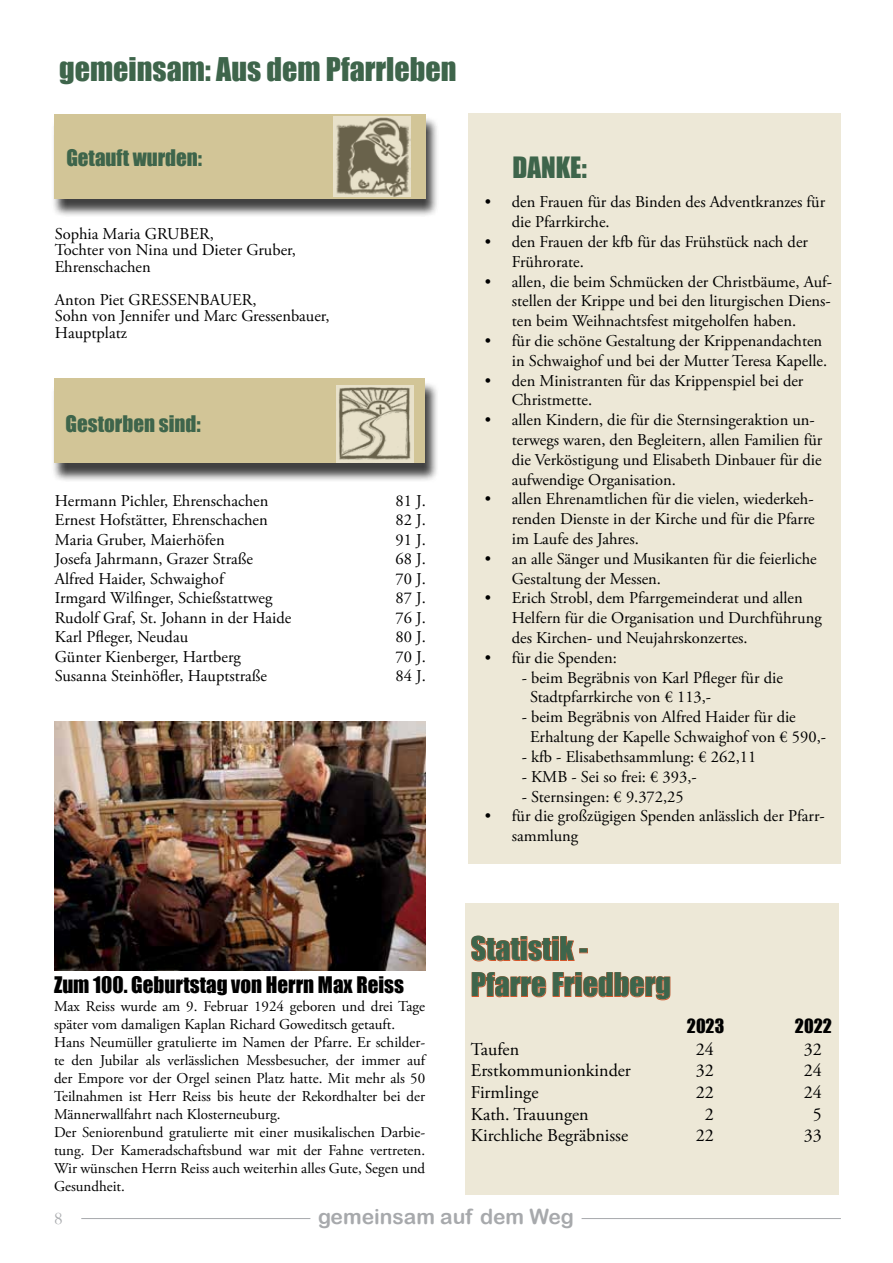
<style>
.page{position:relative;width:893px;height:1263px;background:#fff}
.page>*{position:absolute;margin:0;border:0;box-sizing:border-box;transform-origin:0 0}
.t1{font:30px/36px "Impact";color:#3e654b}
.t2{font:27px "Impact";color:#3e654b}
.t3{font:21px "Impact";color:#000}
.t4{font:21px "Impact";color:#3e654b}
.t5{font:21px "Arial Rounded MT Bold";color:#a7a9ac}
.t6{font:18px "Adobe Garamond Pro";color:#000}
.t7{font:18px "Impact";color:#000}
.t8{font:18px "Garamond";color:#a7a9ac}
.t9{font:16.5px/19.8px "Adobe Garamond Pro";color:#000}
.t10{font:15px/18px "Adobe Garamond Pro";color:#000}
</style>
<div class="page">
<hr style="left:582px;top:1218px;width:259px;height:1px;background:#a7a9ac">
<hr style="left:81px;top:1218px;width:229px;height:1px;background:#a7a9ac">
<div style="left:466px;top:904px;width:373px;height:291px;background:#ede8d7"></div>
<div style="left:468px;top:113px;width:372px;height:750px;background:#ede8d7"></div>
<div style="left:52px;top:116px;width:387px;height:102px;background:#000;opacity:.75"></div>
<div style="left:54px;top:114px;width:371px;height:85px;background:#d2c597"></div>
<img style="left:334px;top:117px;width:76px;height:79px">
<div style="left:52px;top:381px;width:387px;height:101px;background:#000;opacity:.75"></div>
<div style="left:54px;top:378px;width:371px;height:85px;background:#d2c597"></div>
<img style="left:336px;top:386px;width:77px;height:76px">
<svg style="left:471px;top:935px;width:116px;height:27px"></svg>
<svg style="left:471px;top:972px;width:75px;height:25px"></svg>
<svg style="left:552px;top:972px;width:119px;height:28px"></svg>
<img style="left:54px;top:722px;width:371px;height:248px">
<h1 class="t1" style="left:59px;top:51px;width:399px">gemeinsam: Aus dem Pfarrleben</h1>
<p class="t4" style="left:66px;top:141px;width:137px">Getauft wurden:</p>
<p class="t9" style="left:55px;top:226px;width:242px;line-height:16.5px">Sophia Maria GRUBER,<br>Tochter von Nina und Dieter Gruber,<br>Ehrenschachen</p>
<p class="t9" style="left:55px;top:292px;width:276px;line-height:16.5px">Anton Piet GRESSENBAUER,<br>Sohn von Jennifer und Marc Gressenbauer,<br>Hauptplatz</p>
<p class="t4" style="left:66px;top:407px;width:136px">Gestorben sind:</p>
<p class="t9" style="left:55px;top:491px;width:215px">Hermann Pichler, Ehrenschachen</p>
<p class="t9" style="left:396px;top:491px;width:32px">81 J.</p>
<p class="t9" style="left:55px;top:510px;width:214px">Ernest Hofstätter, Ehrenschachen</p>
<p class="t9" style="left:396px;top:510px;width:32px">82 J.</p>
<p class="t9" style="left:55px;top:530px;width:171px">Maria Gruber, Maierhöfen</p>
<p class="t9" style="left:396px;top:530px;width:32px">91 J.</p>
<p class="t9" style="left:55px;top:549px;width:200px">Josefa Jahrmann, Grazer Straße</p>
<p class="t9" style="left:396px;top:549px;width:32px">68 J.</p>
<p class="t9" style="left:55px;top:569px;width:170px">Alfred Haider, Schwaighof</p>
<p class="t9" style="left:396px;top:569px;width:32px">70 J.</p>
<p class="t9" style="left:55px;top:588px;width:219px">Irmgard Wilfinger, Schießstattweg</p>
<p class="t9" style="left:396px;top:588px;width:32px">87 J.</p>
<p class="t9" style="left:55px;top:608px;width:238px">Rudolf Graf, St. Johann in der Haide</p>
<p class="t9" style="left:396px;top:608px;width:32px">76 J.</p>
<p class="t9" style="left:55px;top:628px;width:135px">Karl Pfleger, Neudau</p>
<p class="t9" style="left:396px;top:628px;width:32px">80 J.</p>
<p class="t9" style="left:55px;top:647px;width:188px">Günter Kienberger, Hartberg</p>
<p class="t9" style="left:396px;top:647px;width:32px">70 J.</p>
<p class="t9" style="left:55px;top:667px;width:214px">Susanna Steinhöfler, Hauptstraße</p>
<p class="t9" style="left:396px;top:667px;width:32px">84 J.</p>
<h2 class="t2" style="left:512px;top:146px;width:76px">DANKE:</h2>
<p class="t9" style="left:512px;top:193px;width:315px;text-indent:-27px">• den Frauen für das Binden des Adventkranzes für die Pfarrkirche.</p>
<p class="t9" style="left:512px;top:232px;width:298px;text-indent:-27px">• den Frauen der kfb für das Frühstück nach der<br>Frührorate.</p>
<p class="t9" style="left:512px;top:272px;width:322px;text-align:justify;text-indent:-27px">• allen, die beim Schmücken der Christbäume, Auf&shy;stellen der Krippe und bei den liturgischen Diens&shy;ten beim Weihnachtsfest mitgeholfen haben.</p>
<p class="t9" style="left:485px;top:331px;width:344px;text-align:right">• für die schöne Gestaltung der Krippenandachten in Schwaighof und bei der Mutter Teresa Kapelle.</p>
<p class="t9" style="left:512px;top:371px;width:293px;text-indent:-27px">• den Ministranten für das Krippenspiel bei der<br>Christmette.</p>
<p class="t9" style="left:512px;top:411px;width:312px;text-indent:-27px">• allen Kindern, die für die Sternsingeraktion un&shy;terwegs waren, den Begleitern, allen Familien für die Verköstigung und Elisabeth Dinbauer für die aufwendige Organisation.</p>
<p class="t9" style="left:512px;top:490px;width:305px;text-align:justify;text-indent:-27px">• allen Ehrenamtlichen für die vielen, wiederkeh&shy;renden Dienste in der Kirche und für die Pfarre im Laufe des Jahres.</p>
<p class="t9" style="left:512px;top:549px;width:307px;text-indent:-27px">• an alle Sänger und Musikanten für die feierliche<br>Gestaltung der Messen.</p>
<p class="t9" style="left:512px;top:589px;width:311px;text-indent:-27px">• Erich Strobl, dem Pfarrgemeinderat und allen<br>Helfern für die Organisation und Durchführung des Kirchen- und Neujahrskonzertes.</p>
<p class="t9" style="left:485px;top:648px;width:134px">• für die Spenden:</p>
<p class="t9" style="left:530px;top:668px;width:254px;text-indent:-8px">- beim Begräbnis von Karl Pfleger für die<br>Stadtpfarrkirche von € 113,-</p>
<p class="t9" style="left:530px;top:708px;width:298px;text-indent:-8px">- beim Begräbnis von Alfred Haider für die<br>Erhaltung der Kapelle Schwaighof von € 590,-</p>
<p class="t9" style="left:522px;top:747px;width:236px">- kfb - Elisabethsammlung: € 262,11</p>
<p class="t9" style="left:522px;top:767px;width:176px">- KMB - Sei so frei: € 393,-</p>
<p class="t9" style="left:522px;top:787px;width:163px">- Sternsingen: € 9.372,25</p>
<p class="t9" style="left:512px;top:807px;width:314px;text-indent:-27px">• für die großzügigen Spenden anlässlich der Pfarr&shy;sammlung</p>
<p class="t3" style="left:54px;top:968px;width:351px">Zum 100. Geburtstag von Herrn Max Reiss</p>
<p class="t10" style="left:54px;top:997px;width:373px">Max Reiss wurde am 9. Februar 1924 geboren und drei Tage später vom damaligen Kaplan Richard Goweditsch getauft.<br>Hans Neumüller gratulierte im Namen der Pfarre. Er schilder&shy;te den Jubilar als verlässlichen Messbesucher, der immer auf der Empore vor der Orgel seinen Platz hatte. Mit mehr als 50<br>Teilnahmen ist Herr Reiss bis heute der Rekordhalter bei der Männerwallfahrt nach Klosterneuburg.<br>Der Seniorenbund gratulierte mit einer musikalischen Darbie&shy;tung. Der Kameradschaftsbund war mit der Fahne vertreten.<br>Wir wünschen Herrn Reiss auch weiterhin alles Gute, Segen und Gesundheit.</p>
<h1 class="t1" style="left:471px;top:930px;width:202px">Statistik -<br>Pfarre Friedberg</h1>
<p class="t7" style="left:687px;top:1012px;width:39px">2023</p>
<p class="t7" style="left:795px;top:1012px;width:38px">2022</p>
<p class="t6" style="left:471px;top:1038px;width:50px">Taufen</p>
<p class="t6" style="left:696px;top:1038px;width:19px">24</p>
<p class="t6" style="left:804px;top:1038px;width:19px">32</p>
<p class="t6" style="left:471px;top:1060px;width:161px">Erstkommunionkinder</p>
<p class="t6" style="left:696px;top:1060px;width:19px">32</p>
<p class="t6" style="left:804px;top:1060px;width:19px">24</p>
<p class="t6" style="left:471px;top:1081px;width:69px">Firmlinge</p>
<p class="t6" style="left:696px;top:1081px;width:19px">22</p>
<p class="t6" style="left:804px;top:1081px;width:19px">24</p>
<p class="t6" style="left:471px;top:1103px;width:119px">Kath. Trauungen</p>
<p class="t6" style="left:705px;top:1103px;width:10px">2</p>
<p class="t6" style="left:813px;top:1103px;width:10px">5</p>
<p class="t6" style="left:471px;top:1124px;width:159px">Kirchliche Begräbnisse</p>
<p class="t6" style="left:696px;top:1124px;width:19px">22</p>
<p class="t6" style="left:804px;top:1124px;width:19px">33</p>
<p class="t8" style="left:54px;top:1206px;width:10px">8</p>
<p class="t5" style="left:318px;top:1204px;width:257px">gemeinsam auf dem Weg</p>
</div>
